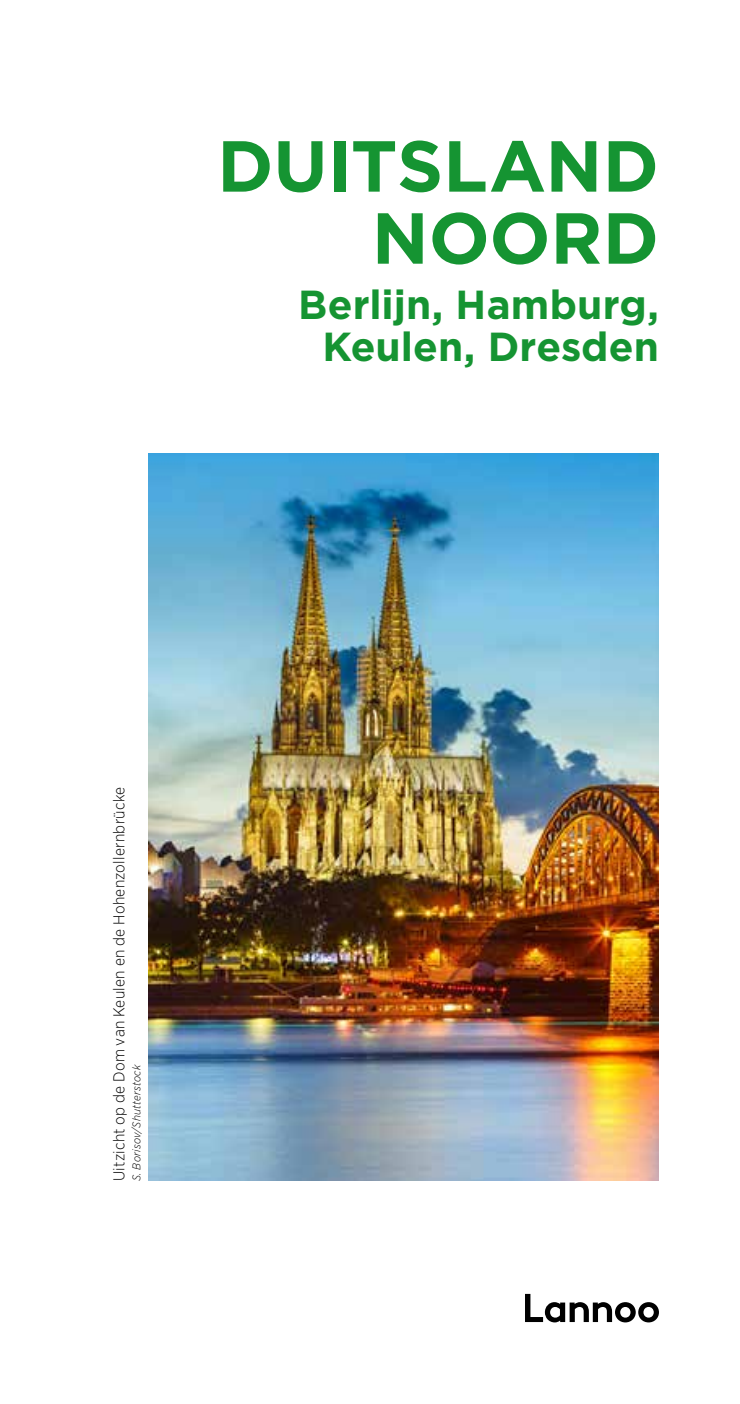
<style>
.page{position:relative;width:740px;height:1404px;background:#fff}
.page>*{position:absolute;margin:0;border:0;box-sizing:border-box;transform-origin:0 0}
.t1{font:700 72px/72px "Gotham";color:#159432;text-align:right}
.t2{font:700 40.5px/42.3px "Gotham";color:#159432;text-align:center}
.t3{font:300 15.75px "Gotham Narrow";letter-spacing:.02em;color:#000}
.t4{font:italic 300 11.25px "Gotham Narrow";letter-spacing:.015em;color:#000}
</style>
<div class="page">
<svg style="left:525px;top:1293px;width:134px;height:29px"></svg>
<img style="left:149px;top:453px;width:510px;height:727px">
<h1 class="t1" style="left:217px;top:130px;width:443px">DUITSLAND<br>NOORD</h1>
<h2 class="t2" style="left:298px;top:283px;width:362px">Berlijn, Hamburg,<br>Keulen, Dresden</h2>
<p class="t3" style="left:109px;top:1181px;width:396px;rotate:-90deg">Uitzicht op de Dom van Keulen en de Hohenzollernbrücke</p>
<p class="t4" style="left:129px;top:1181px;width:118px;rotate:-90deg">S. Borisov/Shutterstock</p>
</div>
